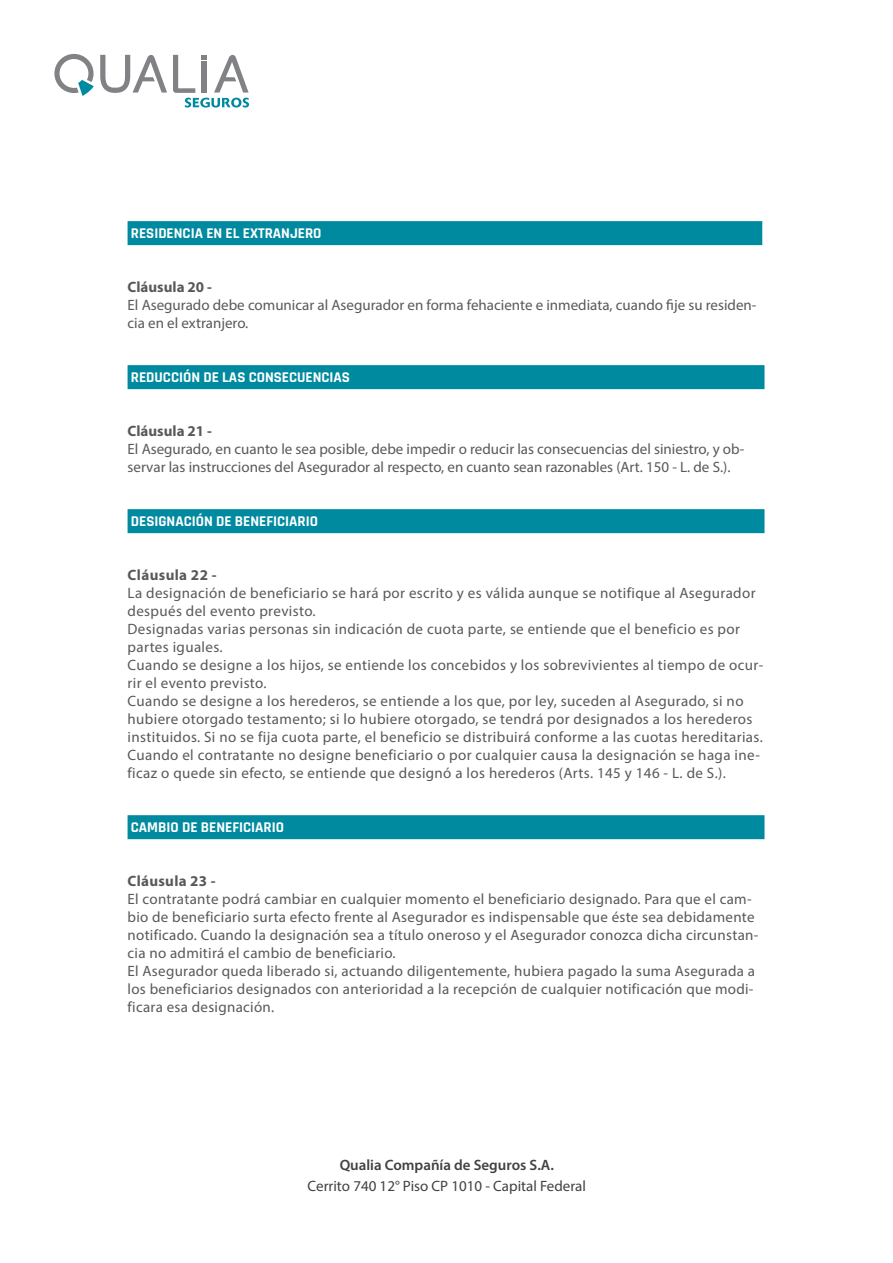
<style>
.page{position:relative;width:893px;height:1263px;background:#fff}
.page>*{position:absolute;margin:0;border:0;box-sizing:border-box;transform-origin:0 0}
.t1{font:15px/18px "Myriad Pro";letter-spacing:.02em;color:#58595b}
.t2{font:15px/18px "Myriad Pro";color:#58595b}
.t3{font:700 15px "Rajdhani";color:#fff}
.t4{font:700 15px "Myriad Pro";letter-spacing:.01em;color:#58595b}
.t5{font:15px "Myriad Pro";color:#414042}
.t6{font:600 15px "Myriad Pro";color:#414042}
</style>
<div class="page">
<svg style="left:100px;top:55px;width:67px;height:38px"></svg>
<svg style="left:173px;top:55px;width:76px;height:53px"></svg>
<svg style="left:54px;top:54px;width:40px;height:42px"></svg>
<div style="left:128px;top:221px;width:634px;height:24px;background:#008a9f"></div>
<div style="left:128px;top:365px;width:636px;height:24px;background:#008a9f"></div>
<div style="left:128px;top:509px;width:636px;height:24px;background:#008a9f"></div>
<div style="left:128px;top:815px;width:636px;height:24px;background:#008a9f"></div>
<p class="t3" style="left:131px;top:224px;width:192px">RESIDENCIA EN EL EXTRANJERO</p>
<p class="t4" style="left:128px;top:278px;width:86px">Cláusula 20 -</p>
<p class="t2" style="left:128px;top:295px;width:630px">El Asegurado debe comunicar al Asegurador en forma fehaciente e inmediata, cuando fije su residen&shy;cia en el extranjero.</p>
<p class="t3" style="left:131px;top:368px;width:221px">REDUCCIÓN DE LAS CONSECUENCIAS</p>
<p class="t4" style="left:128px;top:422px;width:86px">Cláusula 21 -</p>
<p class="t2" style="left:128px;top:439px;width:618px">El Asegurado, en cuanto le sea posible, debe impedir o reducir las consecuencias del siniestro, y ob&shy;servar las instrucciones del Asegurador al respecto, en cuanto sean razonables (Art. 150 - L. de S.).</p>
<p class="t3" style="left:131px;top:512px;width:189px">DESIGNACIÓN DE BENEFICIARIO</p>
<p class="t4" style="left:128px;top:566px;width:91px">Cláusula 22 -</p>
<p class="t1" style="left:128px;top:583px;width:637px">La designación de beneficiario se hará por escrito y es válida aunque se notifique al Asegurador después del evento previsto.<br>Designadas varias personas sin indicación de cuota parte, se entiende que el beneficio es por partes iguales.<br>Cuando se designe a los hijos, se entiende los concebidos y los sobrevivientes al tiempo de ocur&shy;rir el evento previsto.<br>Cuando se designe a los herederos, se entiende a los que, por ley, suceden al Asegurado, si no hubiere otorgado testamento; si lo hubiere otorgado, se tendrá por designados a los herederos instituidos. Si no se fija cuota parte, el beneficio se distribuirá conforme a las cuotas hereditarias.<br>Cuando el contratante no designe beneficiario o por cualquier causa la designación se haga ine&shy;ficaz o quede sin efecto, se entiende que designó a los herederos (Arts. 145 y 146 - L. de S.).</p>
<p class="t3" style="left:131px;top:818px;width:155px">CAMBIO DE BENEFICIARIO</p>
<p class="t4" style="left:128px;top:872px;width:90px">Cláusula 23 -</p>
<p class="t1" style="left:128px;top:889px;width:632px">El contratante podrá cambiar en cualquier momento el beneficiario designado. Para que el cam&shy;bio de beneficiario surta efecto frente al Asegurador es indispensable que éste sea debidamente notificado. Cuando la designación sea a título oneroso y el Asegurador conozca dicha circunstan&shy;cia no admitirá el cambio de beneficiario.<br>El Asegurador queda liberado si, actuando diligentemente, hubiera pagado la suma Asegurada a los beneficiarios designados con anterioridad a la recepción de cualquier notificación que modi&shy;ficara esa designación.</p>
<p class="t6" style="left:340px;top:1157px;width:216px">Qualia Compañía de Seguros S.A.</p>
<p class="t5" style="left:308px;top:1177px;width:280px">Cerrito 740 12° Piso CP 1010 - Capital Federal</p>
</div>
